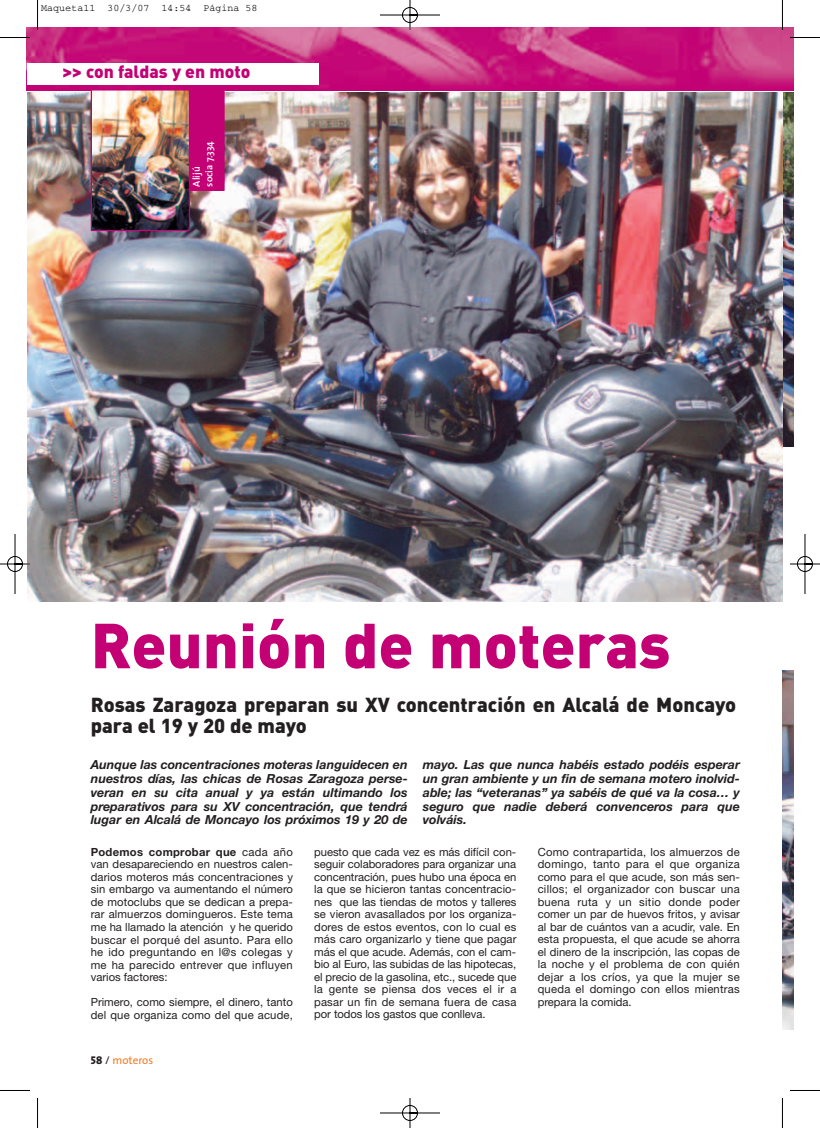
<style>
.page{position:relative;width:820px;height:1128px;background:#fff}
.page>*{position:absolute;margin:0;border:0;box-sizing:border-box;transform-origin:0 0}
.t1{font:900 62.5px "DIN";color:#c30175}
.t2{font:900 20px/21.2px "DIN";color:#231f20}
.t3{font:900 17.5px "DIN";color:#c30175}
.t4{font:italic 700 12.5px/13.8px "Helvetica Neue";color:#231f20;text-align:justify}
.t5{font:11.25px/12.5px "Helvetica Neue";letter-spacing:.015em;color:#231f20;text-align:justify}
.t6{font:11.25px "The Sans";color:#f47b21}
.t7{font:10px "Courier";color:#000}
.t8{font:600 10px/12.5px "The Sans";color:#fff}
.s1{font-weight:700}
.s2{font-family:"The Sans Extra Bold Caps";color:#231f20}
.s3{color:#231f20}
</style>
<div class="page">
<img style="left:0;top:0;width:819px;height:1127px">
<p class="t7" style="left:41px;top:5px;width:218px">Maqueta11 30/3/07 14:54 Página 58</p>
<h3 class="t3" style="left:62px;top:66px;width:189px">&gt;&gt; con faldas y en moto</h3>
<p class="t8" style="left:191px;top:187px;width:47px;rotate:-90deg">Alijú<br>socia 7.334</p>
<h1 class="t1" style="left:91px;top:623px;width:581px">Reunión de moteras</h1>
<h2 class="t2" style="left:91px;top:695px;width:646px">Rosas Zaragoza preparan su XV concentración en Alcalá de Moncayo para el 19 y 20 de mayo</h2>
<p class="t4" style="left:91px;top:757px;width:318px">Aunque las concentraciones moteras languidecen en nuestros días, las chicas de Rosas Zaragoza perse&shy;veran en su cita anual y ya están ultimando los preparativos para su XV concentración, que tendrá lugar en Alcalá de Moncayo los próximos 19 y 20 de</p>
<p class="t4" style="left:422px;top:757px;width:318px">mayo. Las que nunca habéis estado podéis esperar un gran ambiente y un fin de semana motero inolvid&shy;able; las “veteranas” ya sabéis de qué va la cosa… y seguro que nadie deberá convenceros para que volváis.</p>
<p class="t5" style="left:91px;top:845px;width:204px"><span class="s1">Podemos comprobar que</span> cada año van desapareciendo en nuestros calen&shy;darios moteros más concentraciones y sin embargo va aumentando el número de motoclubs que se dedican a prepa&shy;rar almuerzos domingueros. Este tema me ha llamado la atención y he querido buscar el porqué del asunto. Para ello he ido preguntando en l@s colegas y me ha parecido entrever que influyen varios factores:</p>
<p class="t5" style="left:91px;top:995px;width:203px">Primero, como siempre, el dinero, tanto del que organiza como del que acude,</p>
<p class="t6" style="left:91px;top:1055px;width:64px"><span class="s2">58</span> <span class="s3">/</span> moteros</p>
<p class="t5" style="left:314px;top:845px;width:203px">puesto que cada vez es más difícil con&shy;seguir colaboradores para organizar una concentración, pues hubo una época en la que se hicieron tantas concentracio&shy;nes que las tiendas de motos y talleres se vieron avasallados por los organiza&shy;dores de estos eventos, con lo cual es más caro organizarlo y tiene que pagar más el que acude. Además, con el cam&shy;bio al Euro, las subidas de las hipotecas, el precio de la gasolina, etc., sucede que la gente se piensa dos veces el ir a pasar un fin de semana fuera de casa por todos los gastos que conlleva.</p>
<p class="t5" style="left:537px;top:845px;width:203px">Como contrapartida, los almuerzos de domingo, tanto para el que organiza como para el que acude, son más sen&shy;cillos; el organizador con buscar una buena ruta y un sitio donde poder comer un par de huevos fritos, y avisar al bar de cuántos van a acudir, vale. En esta propuesta, el que acude se ahorra el dinero de la inscripción, las copas de la noche y el problema de con quién dejar a los críos, ya que la mujer se queda el domingo con ellos mientras prepara la comida.</p>
</div>
